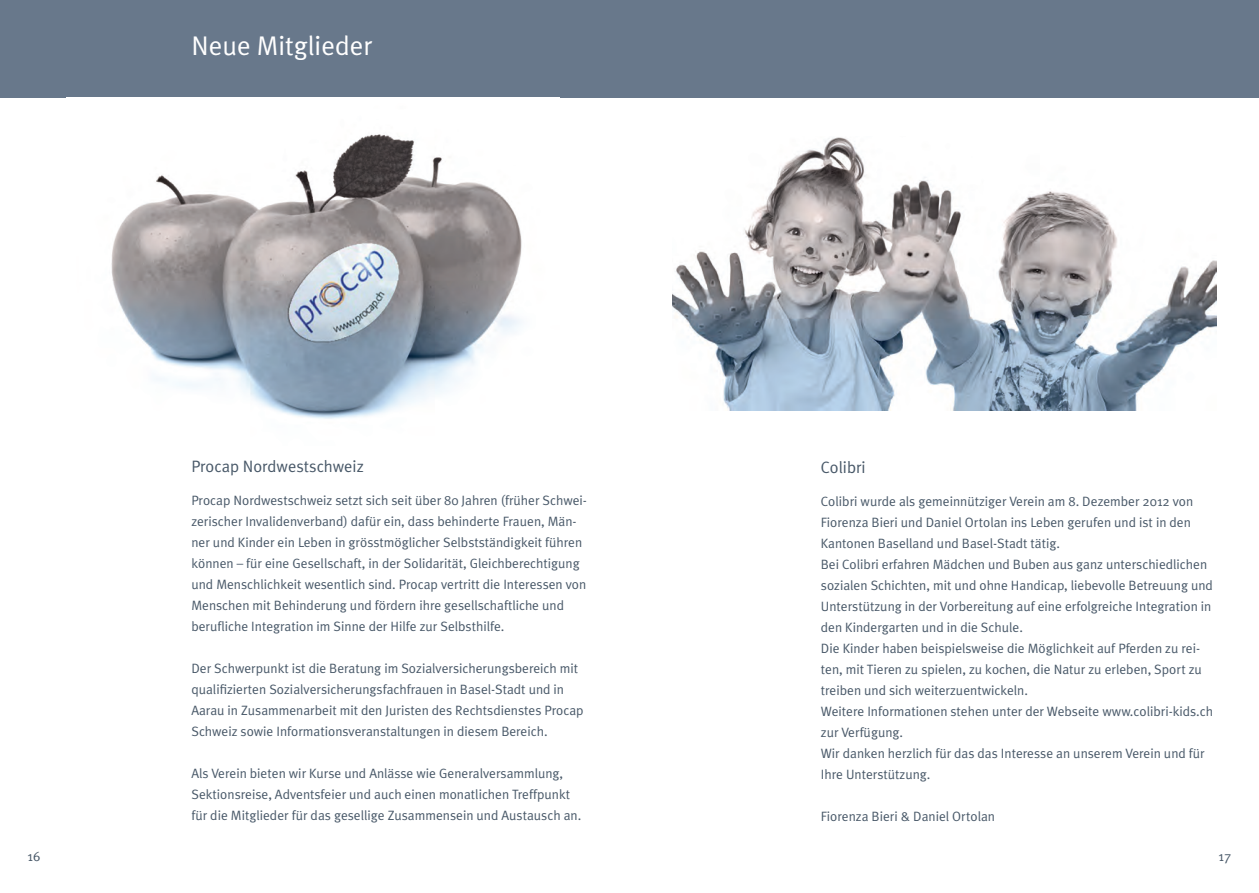
<style>
.page{position:relative;width:1259px;height:893px;background:#fff}
.page>*{position:absolute;margin:0;border:0;box-sizing:border-box;transform-origin:0 0}
.t1{font:27px "Meta Plus Normal";color:#fff}
.t2{font:16.5px "Meta Plus Normal";color:#485868}
.t3{font:13.5px/21px "Meta Plus Normal";color:#485868}
</style>
<div class="page">
<div style="left:0;top:0;width:1259px;height:98px;background:#68788b"></div>
<img style="left:111px;top:134px;width:411px;height:285px">
<img style="left:672px;top:137px;width:544px;height:273px">
<h1 class="t1" style="left:191px;top:30px;width:183px">Neue Mitglieder</h1>
<p class="t2" style="left:191px;top:457px;width:174px">Procap Nordwestschweiz</p>
<p class="t3" style="left:191px;top:490px;width:397px">Procap Nordwestschweiz setzt sich seit über 80 Jahren (früher Schwei&shy;zerischer Invalidenverband) dafür ein, dass behinderte Frauen, Män&shy;ner und Kinder ein Leben in grösstmöglicher Selbstständigkeit führen können – für eine Gesellschaft, in der Solidarität, Gleichberechtigung und Menschlichkeit wesentlich sind. Procap vertritt die Interessen von Menschen mit Behinderung und fördern ihre gesellschaftliche und berufliche Integration im Sinne der Hilfe zur Selbsthilfe.</p>
<p class="t3" style="left:191px;top:658px;width:394px">Der Schwerpunkt ist die Beratung im Sozialversicherungsbereich mit qualifizierten Sozialversicherungsfachfrauen in Basel-Stadt und in Aarau in Zusammenarbeit mit den Juristen des Rechtsdienstes Procap Schweiz sowie Informationsveranstaltungen in diesem Bereich.</p>
<p class="t3" style="left:191px;top:763px;width:391px">Als Verein bieten wir Kurse und Anlässe wie Generalversammlung,<br>Sektionsreise, Adventsfeier und auch einen monatlichen Treffpunkt für die Mitglieder für das gesellige Zusammensein und Austausch an.</p>
<p class="t2" style="left:821px;top:458px;width:46px">Colibri</p>
<p class="t3" style="left:821px;top:491px;width:394px">Colibri wurde als gemeinnütziger Verein am 8. Dezember 2012 von Fiorenza Bieri und Daniel Ortolan ins Leben gerufen und ist in den Kantonen Baselland und Basel-Stadt tätig.<br>Bei Colibri erfahren Mädchen und Buben aus ganz unterschiedlichen sozialen Schichten, mit und ohne Handicap, liebevolle Betreuung und Unterstützung in der Vorbereitung auf eine erfolgreiche Integration in den Kindergarten und in die Schule.<br>Die Kinder haben beispielsweise die Möglichkeit auf Pferden zu rei&shy;ten, mit Tieren zu spielen, zu kochen, die Natur zu erleben, Sport zu treiben und sich weiterzuentwickeln.<br>Weitere Informationen stehen unter der Webseite www.colibri-kids.ch zur Verfügung.<br>Wir danken herzlich für das das Interesse an unserem Verein und für Ihre Unterstützung.</p>
<p class="t3" style="left:821px;top:806px;width:176px">Fiorenza Bieri &amp; Daniel Ortolan</p>
<p class="t3" style="left:28px;top:846px;width:14px">16</p>
<p class="t3" style="left:1218px;top:846px;width:14px">17</p>
</div>
